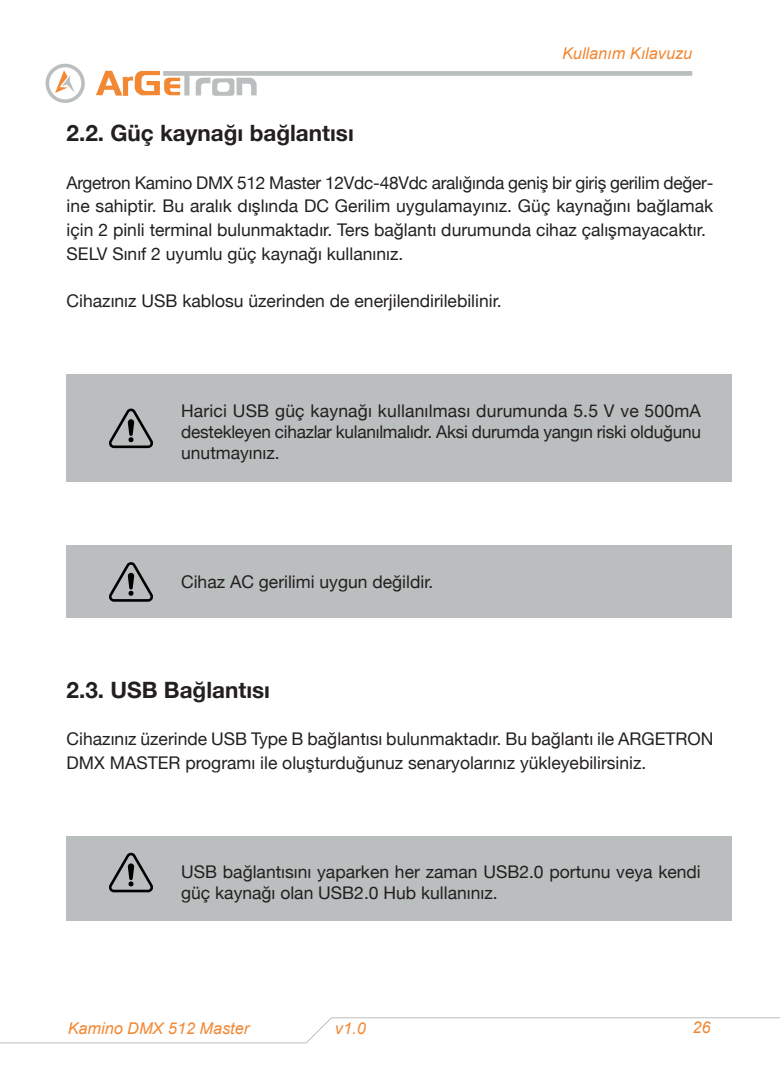
<style>
.page{position:relative;width:780px;height:1088px;background:#fff}
.page>*{position:absolute;margin:0;border:0;box-sizing:border-box;transform-origin:0 0}
.t1{font:700 22.5px "Helvetica Neue";color:#231f20}
.t2{font:17.5px/23.8px "Helvetica Neue";color:#231f20}
.t3{font:italic 16.25px "Arial";color:#f28834}
</style>
<div class="page">
<svg style="left:96px;top:71px;width:596px;height:25px"></svg>
<svg style="left:46px;top:64px;width:39px;height:39px"></svg>
<svg style="left:0;top:1017px;width:780px;height:26px"></svg>
<div style="left:67px;top:375px;width:664px;height:107px;background:#babebe"></div>
<svg style="left:109px;top:408px;width:44px;height:40px"></svg>
<div style="left:67px;top:545px;width:664px;height:73px;background:#babebe"></div>
<svg style="left:109px;top:562px;width:44px;height:40px"></svg>
<div style="left:67px;top:836px;width:664px;height:85px;background:#babebe"></div>
<svg style="left:109px;top:853px;width:44px;height:39px"></svg>
<p class="t3" style="left:562px;top:42px;width:132px">Kullanım Kılavuzu</p>
<p class="t1" style="left:67px;top:115px;width:289px">2.2. Güç kaynağı bağlantısı</p>
<p class="t2" style="left:67px;top:172px;width:648px">Argetron Kamino DMX 512 Master 12Vdc-48Vdc aralığında geniş bir giriş gerilim değer&shy;ine sahiptir. Bu aralık dışlında DC Gerilim uygulamayınız. Güç kaynağını bağlamak için 2 pinli terminal bulunmaktadır. Ters bağlantı durumunda cihaz çalışmayacaktır.<br>SELV Sınıf 2 uyumlu güç kaynağı kullanınız.</p>
<p class="t2" style="left:67px;top:290px;width:436px">Cihazınız USB kablosu üzerinden de enerjilendirilebilinir.</p>
<p class="t2" style="left:181px;top:401px;width:521px;line-height:21px;text-align:justify">Harici USB güç kaynağı kullanılması durumunda 5.5 V ve 500mA destekleyen cihazlar kulanılmalıdr. Aksi durumda yangın riski olduğunu unutmayınız.</p>
<p class="t2" style="left:181px;top:571px;width:254px">Cihaz AC gerilimi uygun değildir.</p>
<p class="t1" style="left:67px;top:672px;width:205px">2.3. USB Bağlantısı</p>
<p class="t2" style="left:67px;top:728px;width:648px">Cihazınız üzerinde USB Type B bağlantısı bulunmaktadır. Bu bağlantı ile ARGETRON<br>DMX MASTER programı ile oluşturduğunuz senaryolarınız yükleyebilirsiniz.</p>
<p class="t2" style="left:181px;top:863px;width:521px;line-height:21px">USB bağlantısını yaparken her zaman USB2.0 portunu veya kendi güç kaynağı olan USB2.0 Hub kullanınız.</p>
<p class="t3" style="left:68px;top:1018px;width:183px">Kamino DMX 512 Master</p>
<p class="t3" style="left:335px;top:1017px;width:32px">v1.0</p>
<p class="t3" style="left:692px;top:1017px;width:20px">26</p>
</div>
